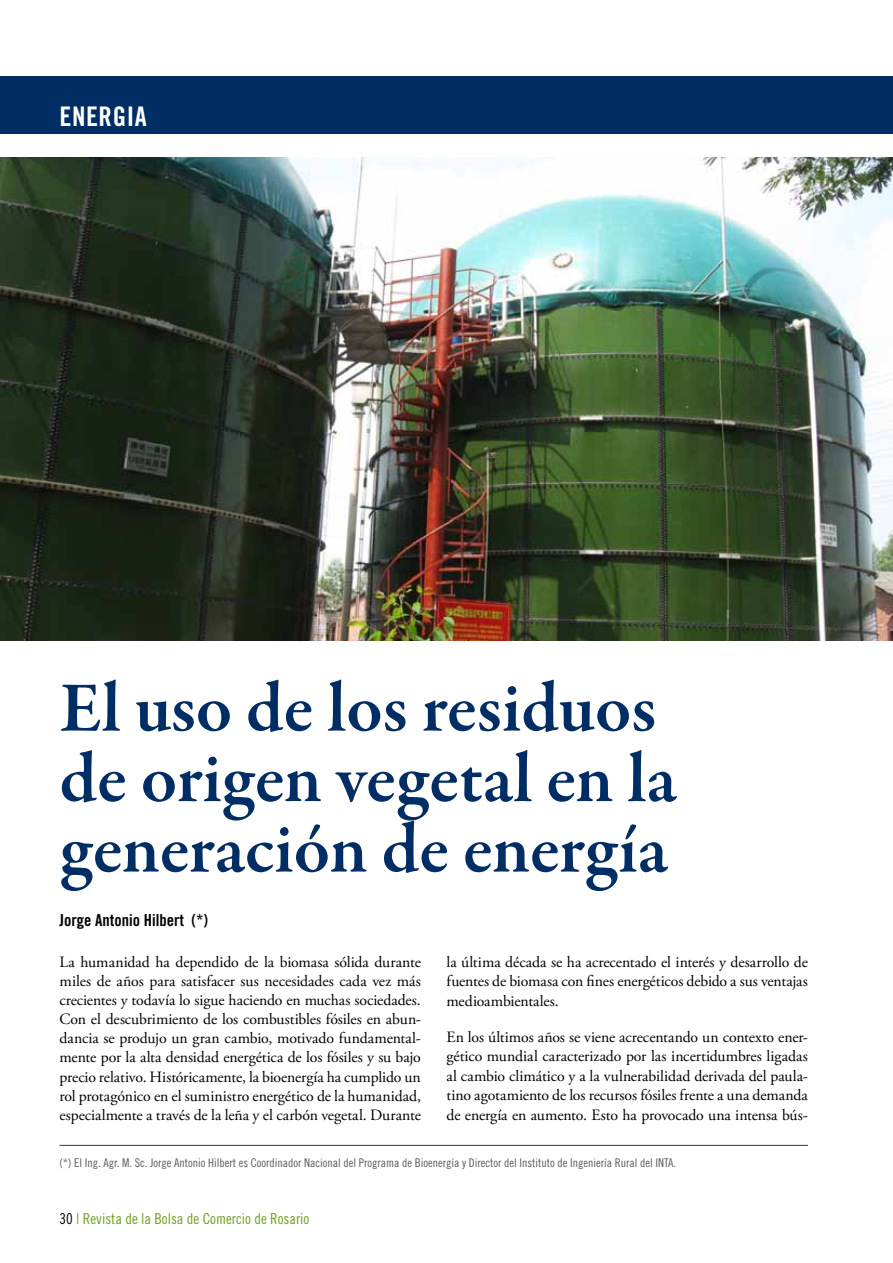
<style>
.page{position:relative;width:893px;height:1263px;background:#fff}
.page>*{position:absolute;margin:0;border:0;box-sizing:border-box;transform-origin:0 0}
.t1{font:600 72px/70.5px "Garamond Premr Pro";color:#002e64}
.t2{font:27px "Trade Gothic LT Std Bd Cn 20";color:#fff}
.t3{font:16.5px "Trade Gothic LT Std Bd Cn 20";color:#000}
.t4{font:15.75px/19px "Adobe Garamond Pro";letter-spacing:-.005em;color:#000;text-align:justify}
.t5{font:15px "Trade Gothic LT Std Cn 18";color:#6fa01f}
.t6{font:12px "Trade Gothic LT Std Cn 18";color:#5b5b5f}
.s1{color:#000}
</style>
<div class="page">
<img style="left:0;top:158px;width:893px;height:483px">
<hr style="left:60px;top:1145px;width:748px;height:1px;background:#004944">
<div style="left:0;top:77px;width:893px;height:57px;background:#002e64"></div>
<h2 class="t2" style="left:60px;top:100px;width:26px">Energia</h2>
<h1 class="t1" style="left:60px;top:674px;width:619px">El uso de los residuos de origen vegetal en la generación de energía</h1>
<p class="t3" style="left:60px;top:910px;width:150px">Jorge Antonio Hilbert (*)</p>
<p class="t4" style="left:60px;top:953px;width:363px">La humanidad ha dependido de la biomasa sólida durante miles de años para satisfacer sus necesidades cada vez más crecientes y todavía lo sigue haciendo en muchas sociedades.<br>Con el descubrimiento de los combustibles fósiles en abun&shy;dancia se produjo un gran cambio, motivado fundamental&shy;mente por la alta densidad energética de los fósiles y su bajo precio relativo. Históricamente, la bioenergía ha cumplido un rol protagónico en el suministro energético de la humanidad, especialmente a través de la leña y el carbón vegetal. Durante</p>
<p class="t4" style="left:446px;top:953px;width:363px">la última década se ha acrecentado el interés y desarrollo de fuentes de biomasa con fines energéticos debido a sus ventajas medioambientales.</p>
<p class="t4" style="left:446px;top:1028px;width:363px">En los últimos años se viene acrecentando un contexto ener&shy;gético mundial caracterizado por las incertidumbres ligadas al cambio climático y a la vulnerabilidad derivada del paula&shy;tino agotamiento de los recursos fósiles frente a una demanda de energía en aumento. Esto ha provocado una intensa bús-</p>
<p class="t6" style="left:60px;top:1156px;width:618px">(*) El Ing. Agr. M. Sc. Jorge Antonio Hilbert es Coordinador Nacional del Programa de Bioenergía y Director del Instituto de Ingeniería Rural del INTA.</p>
<p class="t5" style="left:60px;top:1210px;width:251px"><span class="s1">30</span> | Revista de la Bolsa de Comercio de Rosario</p>
</div>
